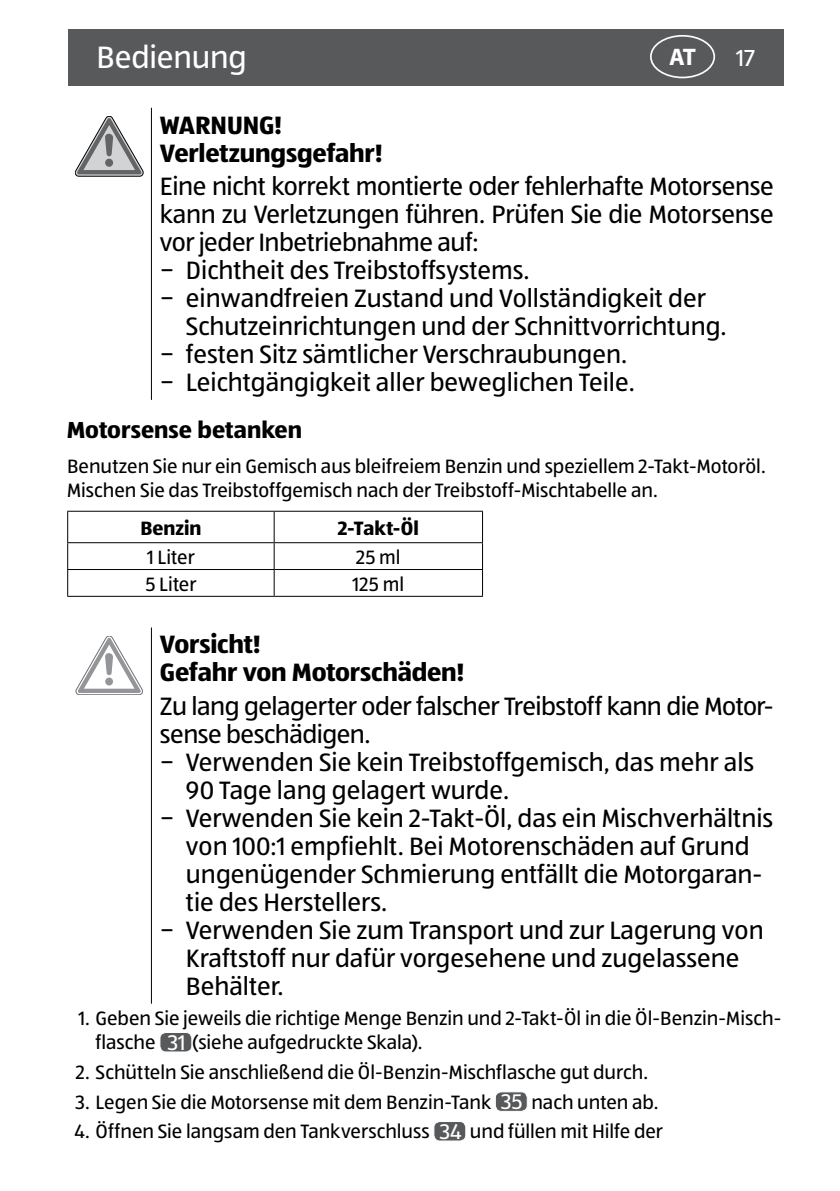
<style>
.page{position:relative;width:840px;height:1191px;background:#fff}
.page>*{position:absolute;margin:0;border:0;box-sizing:border-box;transform-origin:0 0}
.t1{font:32px "ALDISUEDOT";letter-spacing:-.005em;color:#fff}
.t2{font:26px "ALDISUEDOT";color:#000}
.t3{font:26px "ALDISUEDOT";letter-spacing:-.02em;color:#000}
.t4{font:700 26px/28px "ALDISUEDOT";letter-spacing:-.005em;color:#000}
.t5{font:700 24px "ALDISUEDOT";color:#000}
.t6{font:700 24px "Myriad Pro";color:#fff}
.t7{font:24px "ALDISUEDOT";color:#fff}
.t8{font:20px/24px "ALDISUEDOT";color:#000}
.t9{font:700 20px "ALDISUEDOT";color:#000}
.s1{font-size:22px;color:#fff}
</style>
<div class="page">
<div style="left:68px;top:29px;width:714px;height:56px;background:#58595b"></div>
<div style="left:649px;top:35px;width:65px;height:43px;border:2px solid #fafdff;border-radius:50%"></div>
<hr style="left:151px;top:108px;width:1px;height:292px;background:#000">
<svg style="left:75px;top:116px;width:68px;height:60px"></svg>
<hr style="left:67px;top:511px;width:207px;height:1px;background:#000">
<hr style="left:67px;top:512px;width:1px;height:30px;background:#000">
<hr style="left:274px;top:511px;width:209px;height:1px;background:#000">
<hr style="left:273px;top:512px;width:1px;height:30px;background:#000">
<hr style="left:482px;top:512px;width:1px;height:30px;background:#000">
<hr style="left:67px;top:542px;width:207px;height:1px;background:#000">
<hr style="left:274px;top:542px;width:209px;height:1px;background:#000">
<hr style="left:67px;top:569px;width:207px;height:1px;background:#000">
<svg style="left:67px;top:543px;width:1px;height:53px"></svg>
<hr style="left:274px;top:569px;width:209px;height:1px;background:#000">
<svg style="left:273px;top:543px;width:1px;height:53px"></svg>
<svg style="left:482px;top:543px;width:1px;height:53px"></svg>
<hr style="left:67px;top:596px;width:207px;height:1px;background:#000">
<hr style="left:274px;top:596px;width:209px;height:1px;background:#000">
<hr style="left:151px;top:627px;width:1px;height:376px;background:#000">
<svg style="left:76px;top:636px;width:66px;height:59px"></svg>
<div style="left:160px;top:1032px;width:32px;height:20px;background:#58595b;border-radius:6px"></div>
<div style="left:159px;top:1032px;width:33px;height:20px;border:1px solid #fff;border-radius:6px"></div>
<div style="left:495px;top:1091px;width:32px;height:20px;background:#58595b;border-radius:6px"></div>
<div style="left:494px;top:1091px;width:33px;height:20px;border:1px solid #fff;border-radius:6px"></div>
<div style="left:433px;top:1121px;width:32px;height:20px;background:#58595b;border-radius:6px"></div>
<div style="left:433px;top:1121px;width:33px;height:20px;border:1px solid #fff;border-radius:6px"></div>
<p class="t1" style="left:96px;top:36px;width:152px">Bedienung</p>
<p class="t6" style="left:668px;top:41px;width:28px">AT</p>
<p class="t7" style="left:735px;top:43px;width:20px">17</p>
<p class="t4" style="left:160px;top:110px;width:224px">WARNUNG!<br>Verletzungsgefahr!</p>
<p class="t2" style="left:160px;top:170px;width:615px">Eine nicht korrekt montierte oder fehlerhafte Motorsense</p>
<p class="t2" style="left:160px;top:198px;width:615px">kann zu Verletzungen führen. Prüfen Sie die Motorsense</p>
<p class="t3" style="left:160px;top:226px;width:320px">vor jeder Inbetriebnahme auf:</p>
<p class="t2" style="left:160px;top:254px;width:371px">− Dichtheit des Treibstoffsystems.</p>
<p class="t2" style="left:160px;top:282px;width:547px">− einwandfreien Zustand und Vollständigkeit der</p>
<p class="t2" style="left:186px;top:310px;width:542px">Schutzeinrichtungen und der Schnittvorrichtung.</p>
<p class="t2" style="left:160px;top:338px;width:468px">− festen Sitz sämtlicher Verschraubungen.</p>
<p class="t2" style="left:160px;top:366px;width:476px">− Leichtgängigkeit aller beweglichen Teile.</p>
<p class="t5" style="left:67px;top:413px;width:236px">Motorsense betanken</p>
<p class="t8" style="left:67px;top:454px;width:699px">Benutzen Sie nur ein Gemisch aus bleifreiem Benzin und speziellem 2-Takt-Motoröl.<br>Mischen Sie das Treibstoffgemisch nach der Treibstoff-Mischtabelle an.</p>
<p class="t9" style="left:140px;top:514px;width:62px">Benzin</p>
<p class="t9" style="left:337px;top:514px;width:82px">2-Takt-Öl</p>
<p class="t8" style="left:147px;top:544px;width:49px">1 Liter</p>
<p class="t8" style="left:356px;top:544px;width:46px">25 ml</p>
<p class="t8" style="left:145px;top:571px;width:52px">5 Liter</p>
<p class="t8" style="left:352px;top:571px;width:53px">125 ml</p>
<p class="t4" style="left:160px;top:630px;width:306px">Vorsicht!<br>Gefahr von Motorschäden!</p>
<p class="t3" style="left:160px;top:689px;width:615px">Zu lang gelagerter oder falscher Treibstoff kann die Motor-</p>
<p class="t3" style="left:160px;top:717px;width:212px">sense beschädigen.</p>
<p class="t2" style="left:160px;top:745px;width:595px">− Verwenden Sie kein Treibstoffgemisch, das mehr als</p>
<p class="t2" style="left:186px;top:773px;width:325px">90 Tage lang gelagert wurde.</p>
<p class="t2" style="left:160px;top:801px;width:614px">− Verwenden Sie kein 2-Takt-Öl, das ein Mischverhältnis</p>
<p class="t2" style="left:186px;top:829px;width:565px">von 100:1 empfiehlt. Bei Motorenschäden auf Grund</p>
<p class="t2" style="left:186px;top:857px;width:577px">ungenügender Schmierung entfällt die Motorgaran-</p>
<p class="t2" style="left:186px;top:885px;width:203px">tie des Herstellers.</p>
<p class="t2" style="left:160px;top:913px;width:605px">− Verwenden Sie zum Transport und zur Lagerung von</p>
<p class="t2" style="left:186px;top:941px;width:555px">Kraftstoff nur dafür vorgesehene und zugelassene</p>
<p class="t2" style="left:186px;top:969px;width:99px">Behälter.</p>
<p class="t8" style="left:95px;top:1006px;width:687px;text-indent:-17px">1. Geben Sie jeweils die richtige Menge Benzin und 2-Takt-Öl in die Öl-Benzin-Misch&shy;flasche <span class="s1">31</span> (siehe aufgedruckte Skala).</p>
<p class="t8" style="left:76px;top:1059px;width:573px">2. Schütteln Sie anschließend die Öl-Benzin-Mischflasche gut durch.</p>
<p class="t8" style="left:76px;top:1089px;width:584px">3. Legen Sie die Motorsense mit dem Benzin-Tank <span class="s1">35</span> nach unten ab.</p>
<p class="t8" style="left:75px;top:1119px;width:589px">4. Öffnen Sie langsam den Tankverschluss <span class="s1">34</span> und füllen mit Hilfe der</p>
</div>
